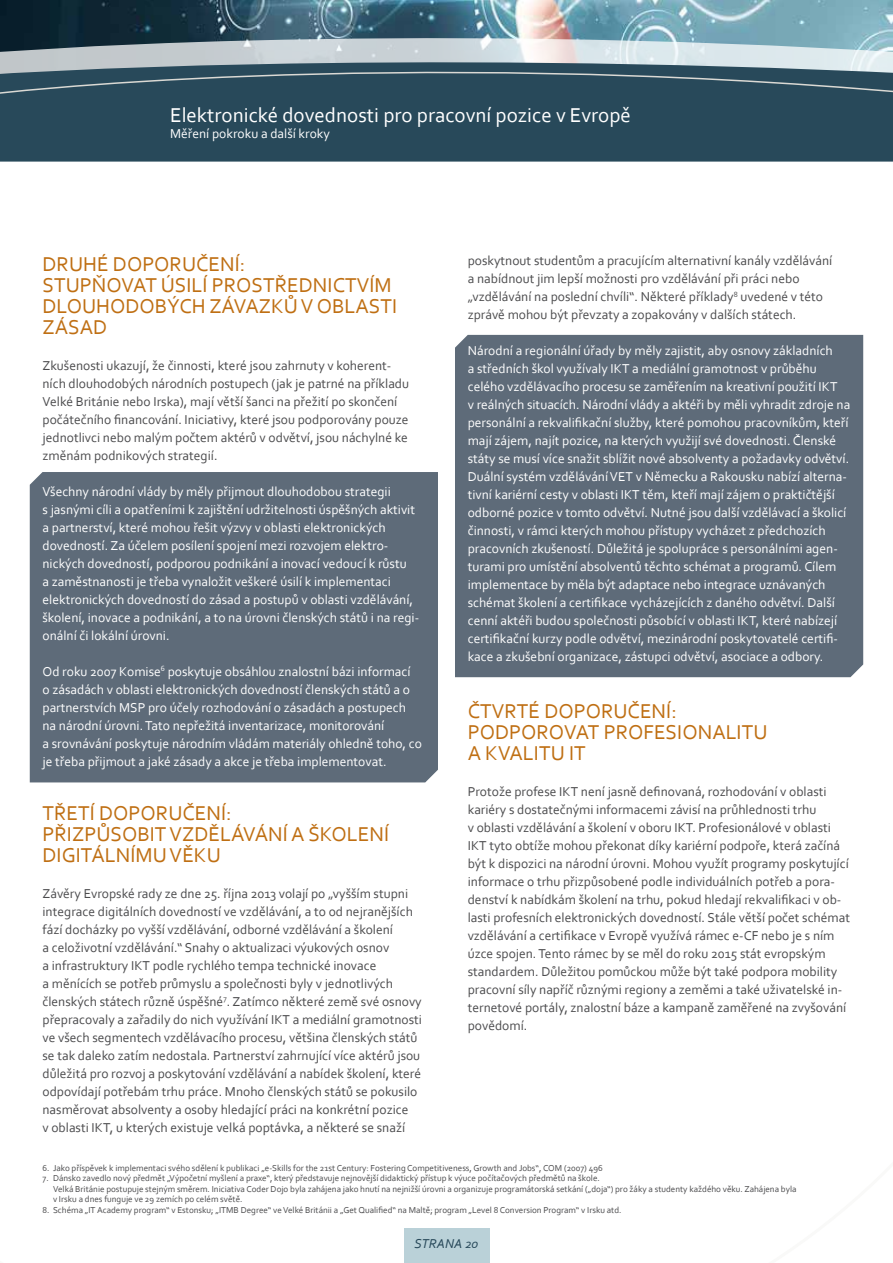
<style>
.page{position:relative;width:893px;height:1263px;background:#fff}
.page>*{position:absolute;margin:0;border:0;box-sizing:border-box;transform-origin:0 0}
.t1{font:21px/21px "Corbel";color:#bf6f13}
.t2{font:21px "Corbel";color:#fff}
.t3{font:13.5px/18px "Corbel";color:#4b4b4d}
.t4{font:13.5px/18px "Corbel";color:#fff}
.t5{font:italic 13.5px "Corbel";color:#28495a}
.t6{font:9px/10.5px "Corbel";color:#4b4b4d}
</style>
<div class="page">
<div style="left:30px;top:472px;width:408px;height:310px;background:#5e6b79"></div>
<div style="left:455px;top:335px;width:408px;height:342px;background:#5e6b79"></div>
<img style="left:0;top:0;width:893px;height:37px">
<svg style="left:0;top:37px;width:893px;height:9px;background:#89a0a9"></svg>
<svg style="left:0;top:152px;width:893px;height:10px;background:#305060"></svg>
<svg style="left:0;top:46px;width:893px;height:106px;background:#496573"></svg>
<div style="left:404px;top:1229px;width:85px;height:34px;background:#bad1d8"></div>
<h1 class="t2" style="left:170px;top:102px;width:462px">Elektronické dovednosti pro pracovní pozice v Evropě</h1>
<p class="t4" style="left:170px;top:124px;width:161px">Měření pokroku a další kroky</p>
<h1 class="t1" style="left:43px;top:253px;width:356px">DRUHÉ DOPORUČENÍ:<br>STUPŇOVAT ÚSILÍ PROSTŘEDNICTVÍM<br>DLOUHODOBÝCH ZÁVAZKŮ V OBLASTI<br>ZÁSAD</h1>
<p class="t3" style="left:43px;top:356px;width:368px">Zkušenosti ukazují, že činnosti, které jsou zahrnuty v koherent&shy;ních dlouhodobých národních postupech (jak je patrné na příkladu Velké Británie nebo Irska), mají větší šanci na přežití po skončení počátečního financování. Iniciativy, které jsou podporovány pouze jednotlivci nebo malým počtem aktérů v odvětví, jsou náchylné ke změnám podnikových strategií.</p>
<p class="t4" style="left:43px;top:482px;width:378px">Všechny národní vlády by měly přijmout dlouhodobou strategii<br>s jasnými cíli a opatřeními k zajištění udržitelnosti úspěšných aktivit a partnerství, které mohou řešit výzvy v oblasti elektronických dovedností. Za účelem posílení spojení mezi rozvojem elektro&shy;nických dovedností, podporou podnikání a inovací vedoucí k růstu<br>a zaměstnanosti je třeba vynaložit veškeré úsilí k implementaci elektronických dovedností do zásad a postupů v oblasti vzdělávání, školení, inovace a podnikání, a to na úrovni členských států i na regi&shy;onální či lokální úrovni.</p>
<p class="t4" style="left:43px;top:662px;width:381px">Od roku 2007 Komise<sup>6</sup> poskytuje obsáhlou znalostní bázi informací<br>o zásadách v oblasti elektronických dovedností členských států a o partnerstvích MSP pro účely rozhodování o zásadách a postupech na národní úrovni. Tato nepřežitá inventarizace, monitorování<br>a srovnávání poskytuje národním vládám materiály ohledně toho, co je třeba přijmout a jaké zásady a akce je třeba implementovat.</p>
<h1 class="t1" style="left:43px;top:802px;width:348px">TŘETÍ DOPORUČENÍ:<br>PŘIZPŮSOBIT VZDĚLÁVÁNÍ A ŠKOLENÍ<br>DIGITÁLNÍMU VĚKU</h1>
<p class="t3" style="left:43px;top:884px;width:381px">Závěry Evropské rady ze dne 25. října 2013 volají po „vyšším stupni integrace digitálních dovedností ve vzdělávání, a to od nejranějších fází docházky po vyšší vzdělávání, odborné vzdělávání a školení<br>a celoživotní vzdělávání.“ Snahy o aktualizaci výukových osnov<br>a infrastruktury IKT podle rychlého tempa technické inovace<br>a měnících se potřeb průmyslu a společnosti byly v jednotlivých členských státech různě úspěšné<sup>7</sup>. Zatímco některé země své osnovy přepracovaly a zařadily do nich využívání IKT a mediální gramotnosti ve všech segmentech vzdělávacího procesu, většina členských států se tak daleko zatím nedostala. Partnerství zahrnující více aktérů jsou důležitá pro rozvoj a poskytování vzdělávání a nabídek školení, které odpovídají potřebám trhu práce. Mnoho členských států se pokusilo nasměrovat absolventy a osoby hledající práci na konkrétní pozice<br>v oblasti IKT, u kterých existuje velká poptávka, a některé se snaží</p>
<p class="t3" style="left:468px;top:251px;width:366px">poskytnout studentům a pracujícím alternativní kanály vzdělávání a nabídnout jim lepší možnosti pro vzdělávání při práci nebo „vzdělávání na poslední chvíli“. Některé příklady<sup>8</sup> uvedené v této zprávě mohou být převzaty a zopakovány v dalších státech.</p>
<p class="t4" style="left:468px;top:341px;width:384px">Národní a regionální úřady by měly zajistit, aby osnovy základních<br>a středních škol využívaly IKT a mediální gramotnost v průběhu celého vzdělávacího procesu se zaměřením na kreativní použití IKT<br>v reálných situacích. Národní vlády a aktéři by měli vyhradit zdroje na personální a rekvalifikační služby, které pomohou pracovníkům, kteří mají zájem, najít pozice, na kterých využijí své dovednosti. Členské státy se musí více snažit sblížit nové absolventy a požadavky odvětví.<br>Duální systém vzdělávání VET v Německu a Rakousku nabízí alterna&shy;tivní kariérní cesty v oblasti IKT těm, kteří mají zájem o praktičtější odborné pozice v tomto odvětví. Nutné jsou další vzdělávací a školicí činnosti, v rámci kterých mohou přístupy vycházet z předchozích pracovních zkušeností. Důležitá je spolupráce s personálními agen&shy;turami pro umístění absolventů těchto schémat a programů. Cílem implementace by měla být adaptace nebo integrace uznávaných schémat školení a certifikace vycházejících z daného odvětví. Další cenní aktéři budou společnosti působící v oblasti IKT, které nabízejí certifikační kurzy podle odvětví, mezinárodní poskytovatelé certifi&shy;kace a zkušební organizace, zástupci odvětví, asociace a odbory.</p>
<h1 class="t1" style="left:468px;top:700px;width:301px">ČTVRTÉ DOPORUČENÍ:<br>PODPOROVAT PROFESIONALITU<br>A KVALITU IT</h1>
<p class="t3" style="left:468px;top:782px;width:384px">Protože profese IKT není jasně definovaná, rozhodování v oblasti kariéry s dostatečnými informacemi závisí na průhlednosti trhu<br>v oblasti vzdělávání a školení v oboru IKT. Profesionálové v oblasti IKT tyto obtíže mohou překonat díky kariérní podpoře, která začíná být k dispozici na národní úrovni. Mohou využít programy poskytující informace o trhu přizpůsobené podle individuálních potřeb a pora&shy;denství k nabídkám školení na trhu, pokud hledají rekvalifikaci v ob&shy;lasti profesních elektronických dovedností. Stále větší počet schémat vzdělávání a certifikace v Evropě využívá rámec e-CF nebo je s ním úzce spojen. Tento rámec by se měl do roku 2015 stát evropským standardem. Důležitou pomůckou může být také podpora mobility pracovní síly napříč různými regiony a zeměmi a také uživatelské in&shy;ternetové portály, znalostní báze a kampaně zaměřené na zvyšování povědomí.</p>
<p class="t6" style="left:43px;top:1162px;width:562px">6. Jako příspěvek k implementaci svého sdělení k publikaci „e-Skills for the 21st Century: Fostering Competitiveness, Growth and Jobs“, COM (2007) 496</p>
<p class="t6" style="left:53px;top:1173px;width:745px;text-indent:-11px">7. Dánsko zavedlo nový předmět „Výpočetní myšlení a praxe“, který představuje nejnovější didaktický přístup k výuce počítačových předmětů na škole.<br>Velká Británie postupuje stejným směrem. Iniciativa Coder Dojo byla zahájena jako hnutí na nejnižší úrovni a organizuje programátorská setkání („doja“) pro žáky a studenty každého věku. Zahájena byla v Irsku a dnes funguje ve 29 zemích po celém světě.</p>
<p class="t6" style="left:43px;top:1204px;width:581px">8. Schéma „IT Academy program“ v Estonsku; „ITMB Degree“ ve Velké Británii a „Get Qualified“ na Maltě; program „Level 8 Conversion Program“ v Irsku atd.</p>
<p class="t5" style="left:415px;top:1235px;width:65px">STRANA 20</p>
</div>
